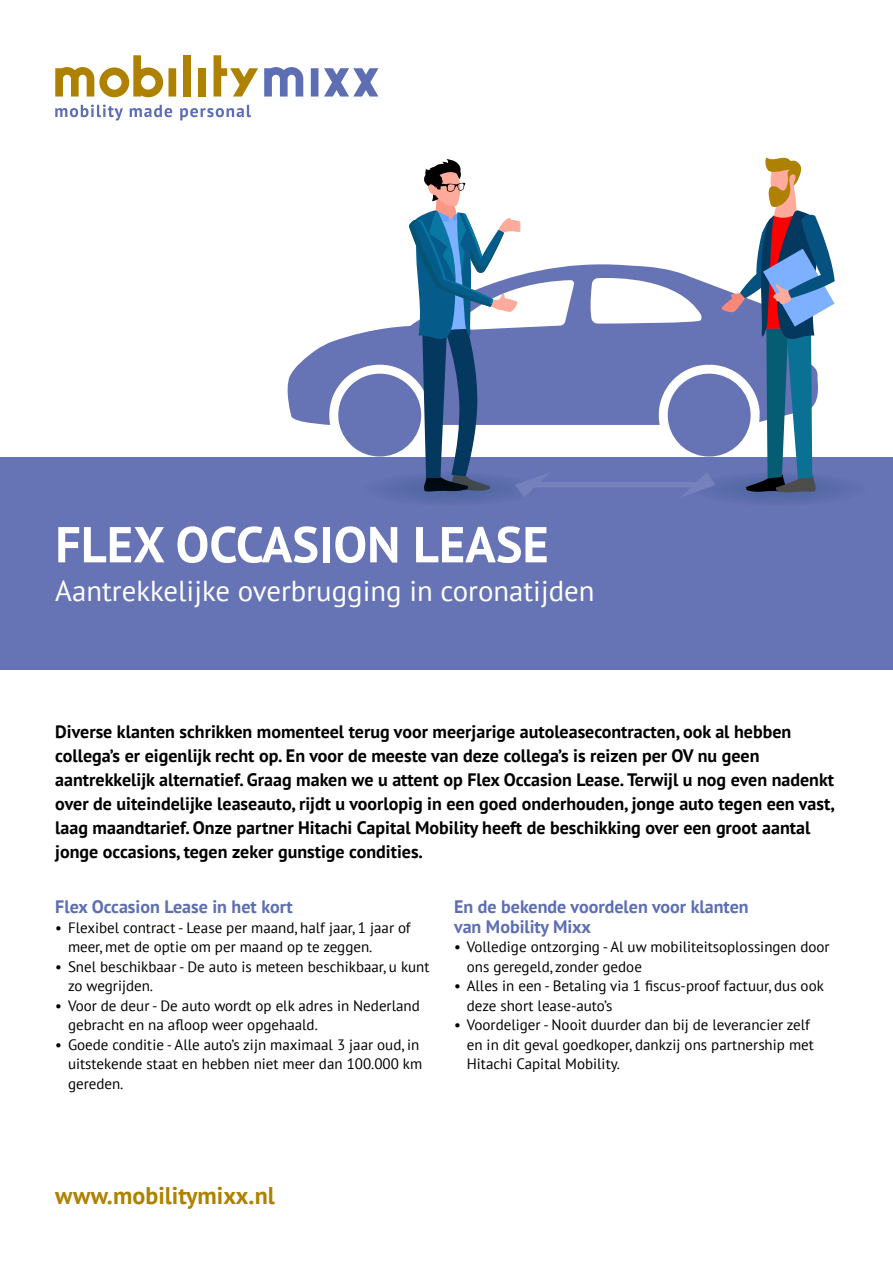
<style>
.page{position:relative;width:893px;height:1263px;background:#fff}
.page>*{position:absolute;margin:0;border:0;box-sizing:border-box;transform-origin:0 0}
.t1{font:700 50.4px "PT Sans";color:#fff}
.t2{font:28.8px "PT Sans";color:#fff}
.t3{font:700 24px "PT Sans";color:#ae8200}
.t4{font:700 18px/24px "PT Sans";color:#000}
.t5{font:700 18px/19.5px "PT Sans";color:#5e6eb3}
.t6{font:15px/19.5px "PT Sans";color:#000}
</style>
<div class="page">
<div style="left:0;top:457px;width:893px;height:213px;background:#6673b5"></div>
<div style="left:688px;top:472px;width:179px;height:34px;background:#5f6faf;border-radius:50%"></div>
<svg style="left:55px;top:105px;width:68px;height:16px"></svg>
<svg style="left:130px;top:105px;width:42px;height:12px"></svg>
<svg style="left:180px;top:105px;width:71px;height:15px"></svg>
<div style="left:311px;top:68px;width:7px;height:29px;background:#5e6eb3"></div>
<svg style="left:264px;top:67px;width:39px;height:30px"></svg>
<svg style="left:324px;top:68px;width:54px;height:29px"></svg>
<div style="left:198px;top:68px;width:8px;height:29px;background:#ae8200"></div>
<div style="left:168px;top:68px;width:8px;height:29px;background:#ae8200"></div>
<div style="left:183px;top:55px;width:8px;height:42px;background:#ae8200"></div>
<svg style="left:55px;top:55px;width:108px;height:42px"></svg>
<svg style="left:214px;top:55px;width:44px;height:42px"></svg>
<svg style="left:287px;top:339px;width:51px;height:86px;fill:#6673b5"></svg>
<div style="left:362px;top:472px;width:179px;height:34px;background:#5e6eae;border-radius:50%"></div>
<svg style="left:338px;top:157px;width:497px;height:340px"></svg>
<h1 class="t1" style="left:55px;top:511px;width:495px">FLEX OCCASION LEASE</h1>
<h2 class="t2" style="left:55px;top:573px;width:541px">Aantrekkelijke overbrugging in coronatijden</h2>
<p class="t4" style="left:55px;top:719px;width:781px">Diverse klanten schrikken momenteel terug voor meerjarige autoleasecontracten, ook al hebben collega’s er eigenlijk recht op. En voor de meeste van deze collega’s is reizen per OV nu geen aantrekkelijk alternatief. Graag maken we u attent op Flex Occasion Lease. Terwijl u nog even nadenkt over de uiteindelijke leaseauto, rijdt u voorlopig in een goed onderhouden, jonge auto tegen een vast, laag maandtarief. Onze partner Hitachi Capital Mobility heeft de beschikking over een groot aantal jonge occasions, tegen zeker gunstige condities.</p>
<p class="t5" style="left:55px;top:897px;width:239px">Flex Occasion Lease in het kort</p>
<p class="t6" style="left:68px;top:917px;width:344px;text-indent:-13px">• Flexibel contract - Lease per maand, half jaar, 1 jaar of meer, met de optie om per maand op te zeggen.</p>
<p class="t6" style="left:68px;top:956px;width:363px;text-indent:-13px">• Snel beschikbaar - De auto is meteen beschikbaar, u kunt zo wegrijden.</p>
<p class="t6" style="left:68px;top:995px;width:353px;text-indent:-13px">• Voor de deur - De auto wordt op elk adres in Nederland gebracht en na afloop weer opgehaald.</p>
<p class="t6" style="left:68px;top:1034px;width:356px;text-indent:-13px">• Goede conditie - Alle auto’s zijn maximaal 3 jaar oud, in uitstekende staat en hebben niet meer dan 100.000 km gereden.</p>
<p class="t5" style="left:454px;top:897px;width:296px">En de bekende voordelen voor klanten van Mobility Mixx</p>
<p class="t6" style="left:467px;top:937px;width:364px;text-indent:-13px">• Volledige ontzorging - Al uw mobiliteitsoplossingen door ons geregeld, zonder gedoe</p>
<p class="t6" style="left:467px;top:976px;width:359px;text-indent:-13px">• Alles in een - Betaling via 1 fiscus-proof factuur, dus ook deze short lease-auto’s</p>
<p class="t6" style="left:467px;top:1015px;width:349px;text-indent:-13px">• Voordeliger - Nooit duurder dan bij de leverancier zelf en in dit geval goedkoper, dankzij ons partnership met<br>Hitachi Capital Mobility.</p>
<h3 class="t3" style="left:55px;top:1179px;width:221px">www.mobilitymixx.nl</h3>
</div>
